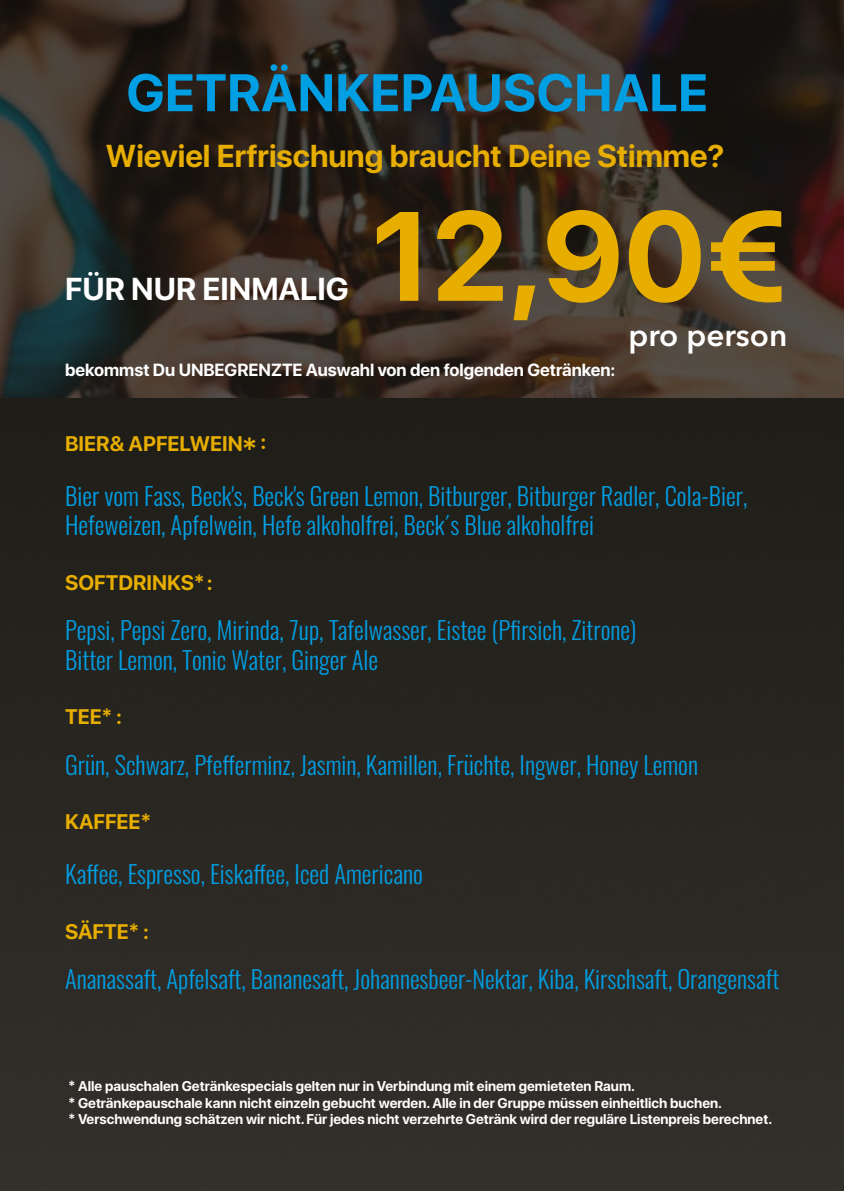
<style>
.page{position:relative;width:844px;height:1191px;background:#fff}
.page>*{position:absolute;margin:0;border:0;box-sizing:border-box;transform-origin:0 0}
.t1{font:700 126px "SF Pro Display";color:#e7ae00}
.t2{font:700 52.5px "SF Pro Display";letter-spacing:.005em;color:#009ee3}
.t3{font:700 31.5px "SF Pro Display";color:#e7ae00}
.t4{font:700 31.5px "SF Pro Display";color:#fff}
.t5{font:600 31.5px "Avenir Next LT Pro";color:#fff}
.t6{font:300 24.5px/29.4px "Oswald";color:#009ee3}
.t7{font:700 21px "SF Pro Display";color:#e7ae00}
.t8{font:700 17.5px "SF Pro Display";color:#fff}
.t9{font:700 14px/16.8px "SF Pro Display";color:#fff}
</style>
<div class="page">
<img style="left:0;top:397px;width:843px;height:794px">
<img style="left:0;top:0;width:843px;height:397px">
<h2 class="t2" style="left:126px;top:62px;width:583px">GETRÄNKEPAUSCHALE</h2>
<p class="t3" style="left:106px;top:138px;width:619px">Wieviel Erfrischung braucht Deine Stimme?</p>
<h1 class="t1" style="left:371px;top:184px;width:417px">12,90€</h1>
<p class="t5" style="left:628px;top:316px;width:160px">pro person</p>
<p class="t4" style="left:65px;top:271px;width:285px">FÜR NUR EINMALIG</p>
<p class="t8" style="left:65px;top:359px;width:551px">bekommst Du UNBEGRENZTE Auswahl von den folgenden Getränken:</p>
<p class="t7" style="left:65px;top:432px;width:203px">BIER&amp; APFELWEIN* :</p>
<p class="t6" style="left:65px;top:479px;width:683px">Bier vom Fass, Beck's, Beck's Green Lemon, Bitburger, Bitburger Radler, Cola-Bier,<br>Hefeweizen, Apfelwein, Hefe alkoholfrei, Beck´s Blue alkoholfrei</p>
<p class="t7" style="left:65px;top:570px;width:149px">SOFTDRINKS*:</p>
<p class="t6" style="left:65px;top:613px;width:572px">Pepsi, Pepsi Zero, Mirinda, 7up, Tafelwasser, Eistee (Pfirsich, Zitrone)<br>Bitter Lemon, Tonic Water, Ginger Ale</p>
<p class="t7" style="left:65px;top:705px;width:58px">TEE* :</p>
<p class="t6" style="left:65px;top:748px;width:634px">Grün, Schwarz, Pfefferminz, Jasmin, Kamillen, Früchte, Ingwer, Honey Lemon</p>
<p class="t7" style="left:65px;top:810px;width:87px">KAFFEE*</p>
<p class="t6" style="left:65px;top:857px;width:359px">Kaffee, Espresso, Eiskaffee, Iced Americano</p>
<p class="t7" style="left:65px;top:919px;width:85px">SÄFTE* :</p>
<p class="t6" style="left:65px;top:962px;width:715px">Ananassaft, Apfelsaft, Bananesaft, Johannesbeer-Nektar, Kiba, Kirschsaft, Orangensaft</p>
<p class="t9" style="left:68px;top:1077px;width:705px">* Alle pauschalen Getränkespecials gelten nur in Verbindung mit einem gemieteten Raum.<br>* Getränkepauschale kann nicht einzeln gebucht werden. Alle in der Gruppe müssen einheitlich buchen.<br>* Verschwendung schätzen wir nicht. Für jedes nicht verzehrte Getränk wird der reguläre Listenpreis berechnet.</p>
</div>
